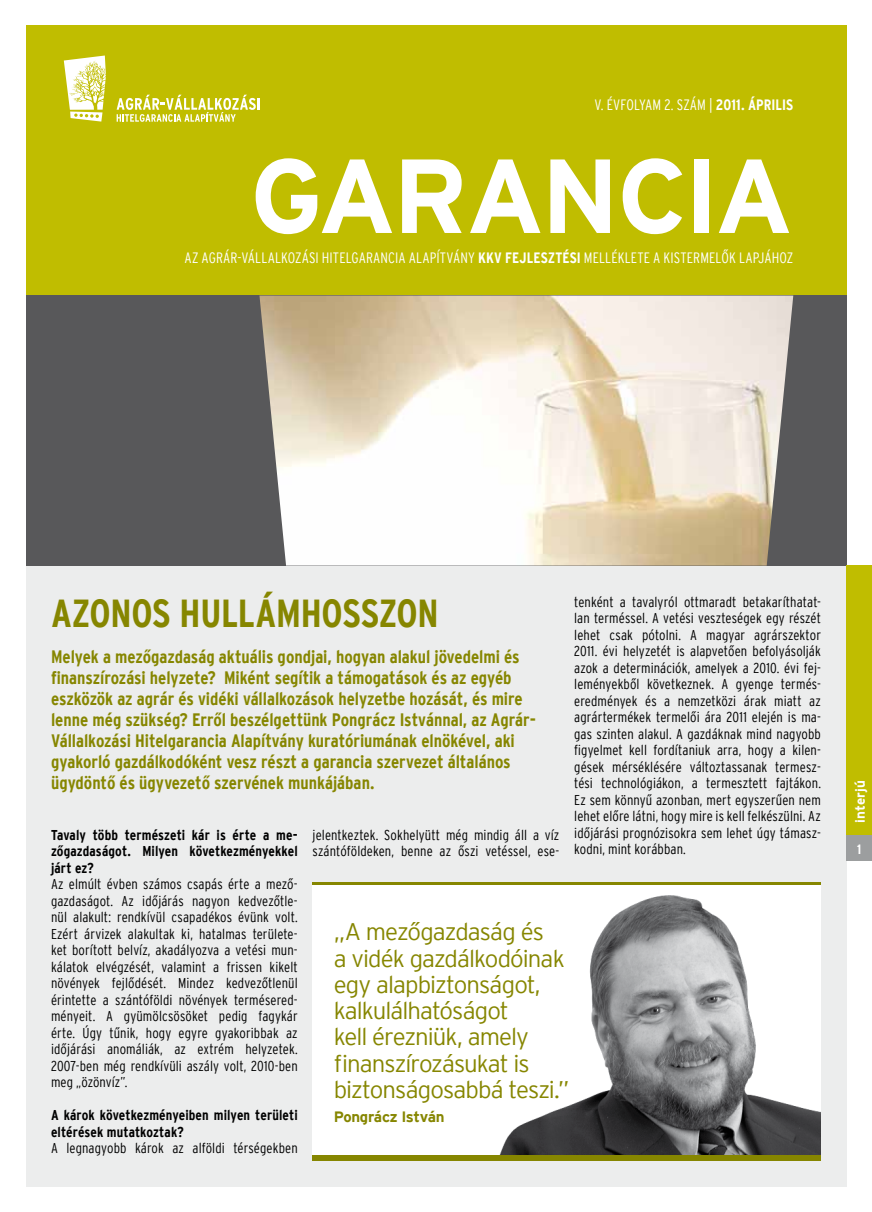
<style>
.page{position:relative;width:872px;height:1212px;background:#fff}
.page>*{position:absolute;margin:0;border:0;box-sizing:border-box;transform-origin:0 0}
.t1{font:105px "Interstate Bold HU";letter-spacing:-.035em;color:#fff}
.t2{font:39px "Interstate Bold Condensed HU";letter-spacing:-.005em;color:#868600}
.t3{font:24px/26.2px "Interstate Light HU";letter-spacing:-.04em;color:#868600}
.t4{font:18px/21px "Interstate Bold Condensed HU";letter-spacing:-.005em;color:#868600}
.t5{font:15px "Interstate Light Condensed HU";letter-spacing:.005em;color:#fff}
.t6{font:15px "Interstate Bold HU";letter-spacing:-.025em;color:#868600}
.t7{font:14.25px/16.5px "Interstate Light Condensed HU";letter-spacing:.005em;color:#000;text-align:justify}
.t8{font:14.25px/16.5px "Interstate Bold Condensed HU";letter-spacing:.005em;color:#000;text-align:justify}
.t9{font:13.5px "Interstate Bold HU";letter-spacing:.01em;color:#fff}
.t10{font:13.5px "Interstate Bold Condensed HU";color:#fff}
.s1{font-family:"Interstate Bold Condensed HU"}
</style>
<div class="page">
<div style="left:26px;top:26px;width:820px;height:1160px;background:#eceded"></div>
<div style="left:26px;top:26px;width:820px;height:270px;background:#c0bd00"></div>
<div style="left:26px;top:296px;width:820px;height:270px;background:#58585a"></div>
<svg style="left:117px;top:95px;width:142px;height:27px"></svg>
<svg style="left:64px;top:56px;width:42px;height:66px"></svg>
<img style="left:259px;top:296px;width:534px;height:270px">
<div style="left:846px;top:566px;width:26px;height:270px;background:#c0bd00"></div>
<div style="left:846px;top:836px;width:26px;height:25px;background:#9c9e9f"></div>
<div style="left:313px;top:882px;width:508px;height:279px;background:#fff"></div>
<img style="left:499px;top:895px;width:322px;height:260px">
<div style="left:313px;top:1155px;width:508px;height:6px;background:#868600"></div>
<hr style="left:313px;top:882px;width:508px;height:3px;background:#868600">
<p class="t5" style="left:594px;top:96px;width:200px">V. ÉVFOLYAM 2. SZÁM | <span class="s1">2011. április</span></p>
<h1 class="t1" style="left:250px;top:137px;width:545px">GARANCIA</h1>
<p class="t5" style="left:184px;top:249px;width:610px">AZ AGRÁR-VÁLLALKOZÁSI HITELGARANCIA ALAPÍTVÁNY <span class="s1">KKV FEJLESZTÉSI</span> MELLÉKLETE A KISTERMELŐK LAPJÁHOZ</p>
<h2 class="t2" style="left:51px;top:591px;width:389px">Azonos hullámhosszon</h2>
<p class="t4" style="left:51px;top:645px;width:486px">Melyek a mezőgazdaság aktuális gondjai, hogyan alakul jövedelmi és finanszírozási helyzete? Miként segítik a támogatások és az egyéb eszközök az agrár és vidéki vállalkozások helyzetbe hozását, és mire lenne még szükség? Erről beszélgettünk Pongrácz Istvánnal, az Agrár-Vállalkozási Hitelgarancia Alapítvány kuratóriumának elnökével, aki gyakorló gazdálkodóként vesz részt a garancia szervezet általános ügydöntő és ügyvezető szervének munkájában.</p>
<p class="t7" style="left:574px;top:593px;width:248px">tenként a tavalyról ottmaradt betakaríthatat&shy;lan terméssel. A vetési veszteségek egy részét lehet csak pótolni. A magyar agrárszektor 2011. évi helyzetét is alapvetően befolyásolják azok a determinációk, amelyek a 2010. évi fej&shy;leményekből következnek. A gyenge termés&shy;eredmények és a nemzetközi árak miatt az agrártermékek termelői ára 2011 elején is ma&shy;gas szinten alakul. A gazdáknak mind nagyobb figyelmet kell fordítaniuk arra, hogy a kilen&shy;gések mérséklésére változtassanak termesz&shy;tési technológiákon, a termesztett fajtákon.<br>Ez sem könnyű azonban, mert egyszerűen nem lehet előre látni, hogy mire is kell felkészülni. Az időjárási prognózisokra sem lehet úgy támasz&shy;kodni, mint korábban.</p>
<p class="t8" style="left:51px;top:826px;width:248px">Tavaly több természeti kár is érte a me&shy;zőgazdaságot. Milyen következményekkel járt ez?</p>
<p class="t7" style="left:51px;top:876px;width:248px">Az elmúlt évben számos csapás érte a mező&shy;gazdaságot. Az időjárás nagyon kedvezőtle&shy;nül alakult: rendkívül csapadékos évünk volt.<br>Ezért árvizek alakultak ki, hatalmas területe&shy;ket borított belvíz, akadályozva a vetési mun&shy;kálatok elvégzését, valamint a frissen kikelt növények fejlődését. Mindez kedvezőtlenül érintette a szántóföldi növények termésered&shy;ményeit. A gyümölcsösöket pedig fagykár érte. Úgy tűnik, hogy egyre gyakoribbak az időjárási anomáliák, az extrém helyzetek.<br>2007-ben még rendkívüli aszály volt, 2010-ben meg „özönvíz”.</p>
<p class="t8" style="left:51px;top:1107px;width:248px">A károk következményeiben milyen területi eltérések mutatkoztak?</p>
<p class="t7" style="left:51px;top:1140px;width:248px">A legnagyobb károk az alföldi térségekben</p>
<p class="t7" style="left:313px;top:826px;width:248px">jelentkeztek. Sokhelyütt még mindig áll a víz szántóföldeken, benne az őszi vetéssel, ese-</p>
<h3 class="t3" style="left:334px;top:918px;width:237px">„A mezőgazdaság és<br>a vidék gazdálkodóinak egy alapbiztonságot, kalkulálhatóságot<br>kell érezniük, amely finanszírozásukat is biztonságosabbá teszi.”</h3>
<p class="t6" style="left:334px;top:1108px;width:112px">Pongrácz István</p>
<p class="t9" style="left:852px;top:823px;width:44px;rotate:-90deg">interjú</p>
<p class="t10" style="left:857px;top:841px;width:6px">1</p>
</div>
